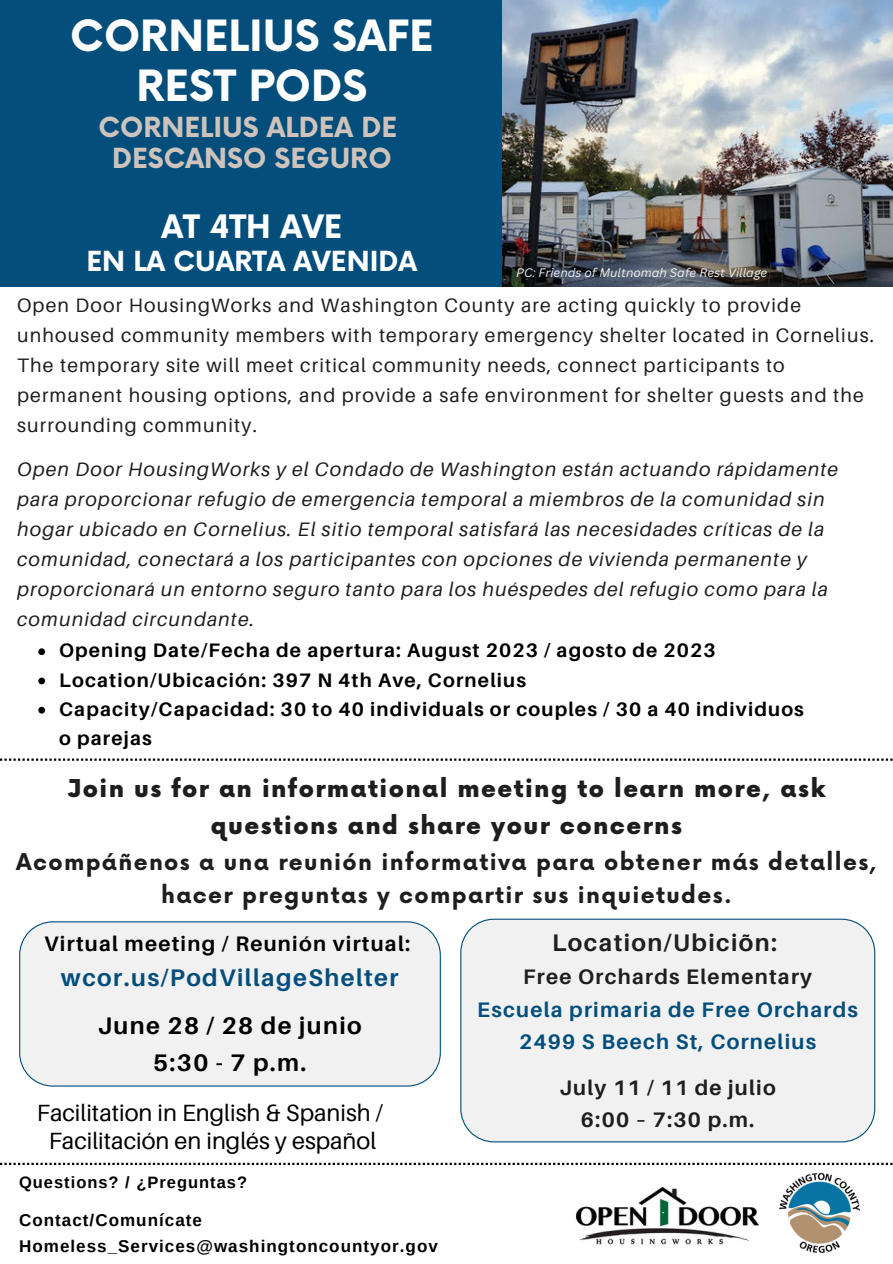
<style>
.page{position:relative;width:893px;height:1264px;background:#fff}
.page>*{position:absolute;margin:0;border:0;box-sizing:border-box;transform-origin:0 0}
.t1{font:700 42px/49.5px "Now";color:#fff;text-align:center}
.t2{font:700 31.5px "Now";color:#fff}
.t3{font:700 27px "Now";color:#cec3bc}
.t4{font:700 27px "Now";color:#fff}
.t5{font:900 24px/37px "Now";letter-spacing:.06em;color:#1e1e1e;text-align:center}
.t6{font:700 24px "Aileron";letter-spacing:.06em;color:#000}
.t7{font:700 24px "Aileron";letter-spacing:.06em;color:#034e7b}
.t8{font:700 24px "Aileron";letter-spacing:.06em;color:#1e1e1e}
.t9{font:23.55px "Aileron";color:#000}
.t10{font:700 22.5px/33.8px "Now";letter-spacing:.06em;color:#1e1e1e;text-align:center}
.t11{font:700 21px "Aileron";letter-spacing:.06em;color:#1e1e1e}
.t12{font:700 21px "Aileron";letter-spacing:.06em;color:#034e7b}
.t13{font:700 21px "Aileron";letter-spacing:.06em;color:#000}
.t14{font:italic 19.5px/30px "Aileron";letter-spacing:.06em;color:#1e1e1e}
.t15{font:19.5px/30px "Aileron";letter-spacing:.06em;color:#1e1e1e}
.t16{font:700 19.5px/29.2px "Aileron";letter-spacing:.06em;color:#000}
.t17{font:700 16.95px "Arimo";letter-spacing:.06em;color:#000}
.t18{font:700 16.5px "Arimo";letter-spacing:.06em;color:#000}
.t19{font:italic 12px "Canva Sans";color:#f1f1f1}
</style>
<div class="page">
<div style="left:0;top:0;width:892px;height:287px;background:#034e7b"></div>
<img style="left:779px;top:1173px;width:80px;height:79px">
<img style="left:503px;top:0;width:389px;height:287px">
<svg style="left:0;top:1162px;width:892px;height:2px"></svg>
<svg style="left:0;top:758px;width:892px;height:2px"></svg>
<div style="left:19px;top:921px;width:422px;height:165px;background:#f1f1f1"></div>
<div style="left:460px;top:918px;width:415px;height:224px;background:#f1f1f1"></div>
<img style="left:567px;top:1164px;width:200px;height:81px">
<svg style="left:38px;top:648px;width:7px;height:7px"></svg>
<svg style="left:38px;top:677px;width:7px;height:7px"></svg>
<svg style="left:38px;top:706px;width:7px;height:7px"></svg>
<p class="t1" style="left:70px;top:14px;width:365px">CORNELIUS SAFE<br>REST PODS</p>
<p class="t3" style="left:98px;top:113px;width:300px">CORNELIUS ALDEA DE</p>
<p class="t3" style="left:112px;top:144px;width:281px">DESCANSO SEGURO</p>
<p class="t2" style="left:161px;top:210px;width:182px">AT 4TH AVE</p>
<p class="t4" style="left:87px;top:246px;width:332px">EN LA CUARTA AVENIDA</p>
<p class="t19" style="left:516px;top:264px;width:253px">PC: Friends of Multnomah Safe Rest Village</p>
<p class="t15" style="left:17px;top:290px;width:858px">Open Door HousingWorks and Washington County are acting quickly to provide unhoused community members with temporary emergency shelter located in Cornelius.<br>The temporary site will meet critical community needs, connect participants to permanent housing options, and provide a safe environment for shelter guests and the surrounding community.</p>
<p class="t14" style="left:17px;top:453px;width:822px">Open Door HousingWorks y el Condado de Washington están actuando rápidamente para proporcionar refugio de emergencia temporal a miembros de la comunidad sin hogar ubicado en Cornelius. El sitio temporal satisfará las necesidades críticas de la comunidad, conectará a los participantes con opciones de vivienda permanente y proporcionará un entorno seguro tanto para los huéspedes del refugio como para la comunidad circundante.</p>
<p class="t16" style="left:59px;top:635px;width:658px">Opening Date/Fecha de apertura: August 2023 / agosto de 2023</p>
<p class="t16" style="left:59px;top:664px;width:468px">Location/Ubicación: 397 N 4th Ave, Cornelius</p>
<p class="t16" style="left:59px;top:694px;width:746px">Capacity/Capacidad: 30 to 40 individuals or couples / 30 a 40 individuos o parejas</p>
<p class="t5" style="left:67px;top:770px;width:759px">Join us for an informational meeting to learn more, ask questions and share your concerns</p>
<p class="t10" style="left:16px;top:846px;width:861px">Acompáñenos a una reunión informativa para obtener más detalles, hacer preguntas y compartir sus inquietudes.</p>
<p class="t13" style="left:44px;top:930px;width:367px">Virtual meeting / Reunión virtual:</p>
<p class="t7" style="left:61px;top:962px;width:339px">wcor.us/PodVillageShelter</p>
<p class="t6" style="left:98px;top:1011px;width:265px">June 28 / 28 de junio</p>
<p class="t6" style="left:153px;top:1047px;width:155px">5:30 - 7 p.m.</p>
<p class="t9" style="left:37px;top:1098px;width:348px">Facilitation in English &amp; Spanish /</p>
<p class="t9" style="left:49px;top:1126px;width:329px">Facilitación en inglés y español</p>
<p class="t8" style="left:552px;top:927px;width:226px">Location/Ubiciõn:</p>
<p class="t11" style="left:523px;top:964px;width:290px">Free Orchards Elementary</p>
<p class="t12" style="left:477px;top:996px;width:382px">Escuela primaria de Free Orchards</p>
<p class="t12" style="left:519px;top:1028px;width:298px">2499 S Beech St, Cornelius</p>
<p class="t11" style="left:559px;top:1074px;width:218px">July 11 / 11 de julio</p>
<p class="t11" style="left:581px;top:1106px;width:175px">6:00 – 7:30 p.m.</p>
<p class="t18" style="left:19px;top:1172px;width:229px">Questions? / ¿Preguntas?</p>
<p class="t17" style="left:19px;top:1210px;width:184px">Contact/Comunícate</p>
<p class="t17" style="left:19px;top:1236px;width:420px">Homeless_Services@washingtoncountyor.gov</p>
</div>
